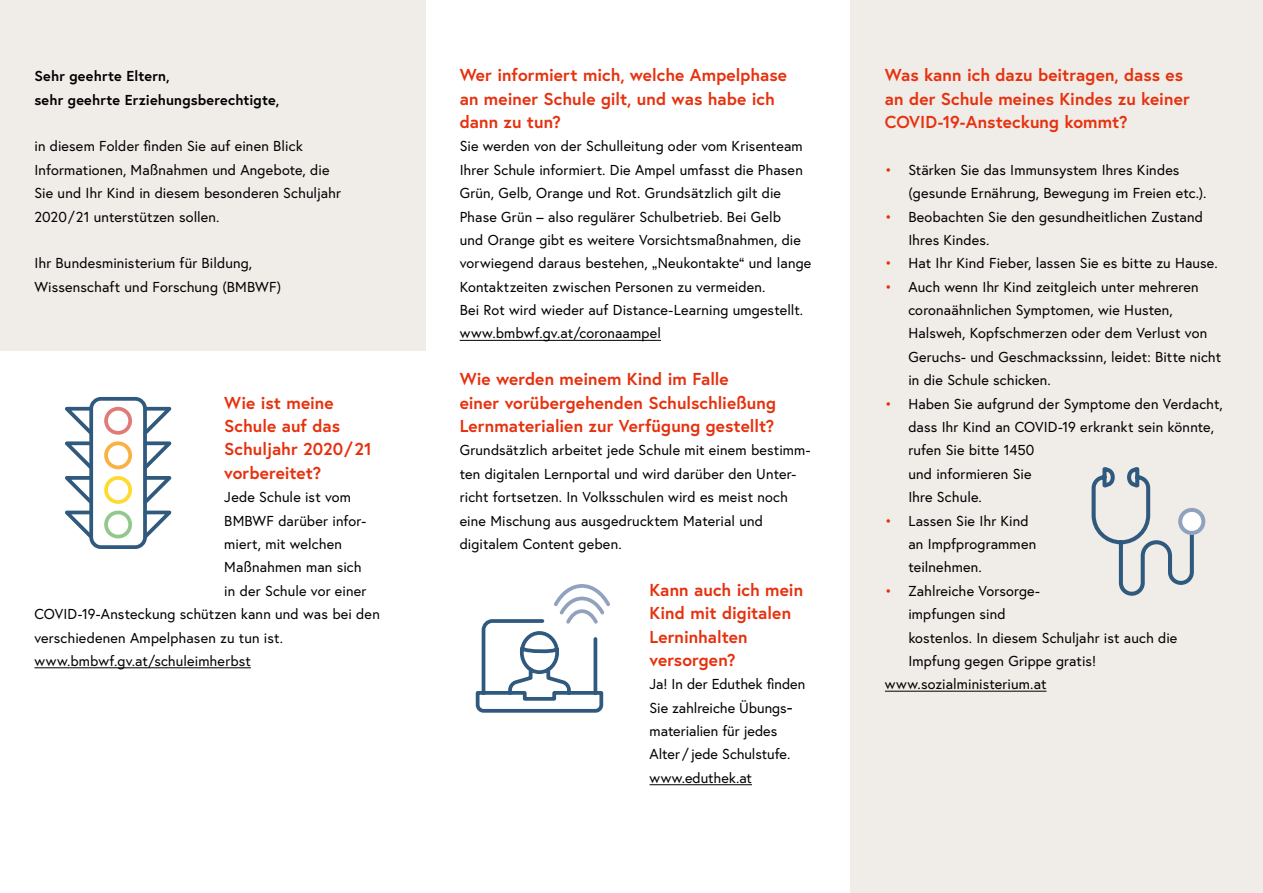
<style>
.page{position:relative;width:1263px;height:893px;background:#fff}
.page>*{position:absolute;margin:0;border:0;box-sizing:border-box;transform-origin:0 0}
.h2_ohne_Num_als_h1{font:700 17.25px/23.4px "Europa Austria";color:#e6310e}
.h2_ohne_Nummerierung{font:700 17.25px/23.4px "Europa Austria";color:#e6310e}
.t1{font:14.4px/23.4px "Europa Austria";letter-spacing:.01em;color:#000}
.t2{font:700 14.4px/23.4px "Europa Austria";letter-spacing:.01em;color:#000}
.s1{color:#e6310e}
</style>
<div class="page">
<div style="left:850px;top:0;width:413px;height:893px;background:#f0ece8"></div>
<hr style="left:460px;top:340px;width:201px;height:1px;background:#000">
<hr style="left:649px;top:784px;width:103px;height:1px;background:#000">
<hr style="left:885px;top:691px;width:161px;height:1px;background:#000">
<div style="left:0;top:0;width:425px;height:350px;background:#f0ece8"></div>
<hr style="left:34px;top:667px;width:217px;height:1px;background:#000">
<svg style="left:475px;top:584px;width:135px;height:129px"></svg>
<div style="left:89px;top:397px;width:58px;height:152px;border:4px solid #30597e;border-radius:10px"></div>
<div style="left:104px;top:407px;width:28px;height:28px;border:4px solid #e07b7a;border-radius:50%"></div>
<div style="left:104px;top:441px;width:28px;height:28px;border:4px solid #f9b141;border-radius:50%"></div>
<div style="left:104px;top:476px;width:28px;height:28px;border:4px solid #ffda30;border-radius:50%"></div>
<div style="left:104px;top:511px;width:28px;height:27px;border:4px solid #92c88c;border-radius:50%"></div>
<svg style="left:65px;top:405px;width:30px;height:137px"></svg>
<svg style="left:141px;top:405px;width:31px;height:137px"></svg>
<svg style="left:1091px;top:467px;width:105px;height:129px"></svg>
<div style="left:1178px;top:508px;width:27px;height:27px;background:#fff;border:4px solid #90a2bd;border-radius:50%"></div>
<p class="t2" style="left:34px;top:64px;width:246px">Sehr geehrte Eltern,<br>sehr geehrte Erziehungsberechtigte,</p>
<p class="t1" style="left:34px;top:134px;width:308px">in diesem Folder finden Sie auf einen Blick Informationen, Maßnahmen und Angebote, die Sie und Ihr Kind in diesem besonderen Schuljahr 2020/21 unterstützen sollen.</p>
<p class="t1" style="left:34px;top:251px;width:248px">Ihr Bundesministerium für Bildung,<br>Wissenschaft und Forschung (BMBWF)</p>
<h1 class="h2_ohne_Num_als_h1" style="left:224px;top:390px;width:149px">Wie ist meine<br>Schule auf das<br>Schuljahr 2020/21 vorbereitet?</h1>
<p class="t1" style="left:224px;top:485px;width:128px">Jede Schule ist vom</p>
<p class="t1" style="left:224px;top:509px;width:143px">BMBWF darüber infor-</p>
<p class="t1" style="left:224px;top:532px;width:119px">miert, mit welchen</p>
<p class="t1" style="left:224px;top:555px;width:139px">Maßnahmen man sich</p>
<p class="t1" style="left:224px;top:579px;width:144px">in der Schule vor einer</p>
<p class="t1" style="left:34px;top:602px;width:347px">COVID-19-Ansteckung schützen kann und was bei den</p>
<p class="t1" style="left:34px;top:625px;width:250px">verschiedenen Ampelphasen zu tun ist.</p>
<p class="t1" style="left:34px;top:649px;width:218px">www.bmbwf.gv.at/schuleimherbst</p>
<h1 class="h2_ohne_Num_als_h1" style="left:460px;top:63px;width:329px">Wer informiert mich, welche Ampelphase an meiner Schule gilt, und was habe ich dann zu tun?</h1>
<p class="t1" style="left:460px;top:134px;width:353px">Sie werden von der Schulleitung oder vom Krisenteam Ihrer Schule informiert. Die Ampel umfasst die Phasen Grün, Gelb, Orange und Rot. Grundsätzlich gilt die Phase Grün – also regulärer Schulbetrieb. Bei Gelb<br>und Orange gibt es weitere Vorsichtsmaßnahmen, die vorwiegend daraus bestehen, „Neukontakte“ und lange Kontaktzeiten zwischen Personen zu vermeiden.<br>Bei Rot wird wieder auf Distance-Learning umgestellt.</p>
<p class="t1" style="left:460px;top:321px;width:203px">www.bmbwf.gv.at/coronaampel</p>
<h1 class="h2_ohne_Num_als_h1" style="left:460px;top:367px;width:318px">Wie werden meinem Kind im Falle<br>einer vorübergehenden Schulschließung<br>Lernmaterialien zur Verfügung gestellt?</h1>
<p class="t1" style="left:460px;top:438px;width:352px">Grundsätzlich arbeitet jede Schule mit einem bestimm&shy;ten digitalen Lernportal und wird darüber den Unter&shy;richt fortsetzen. In Volksschulen wird es meist noch eine Mischung aus ausgedrucktem Material und digitalem Content geben.</p>
<h1 class="h2_ohne_Num_als_h1" style="left:649px;top:577px;width:155px">Kann auch ich mein<br>Kind mit digitalen<br>Lerninhalten versorgen?</h1>
<p class="t1" style="left:649px;top:672px;width:157px">Ja! In der Eduthek finden<br>Sie zahlreiche Übungs&shy;materialien für jedes<br>Alter / jede Schulstufe.</p>
<p class="t1" style="left:649px;top:766px;width:104px">www.eduthek.at</p>
<h1 class="h2_ohne_Nummerierung" style="left:885px;top:63px;width:306px">Was kann ich dazu beitragen, dass es an der Schule meines Kindes zu keiner<br>COVID-19-Ansteckung kommt?</h1>
<p class="t1" style="left:908px;top:158px;width:299px;text-indent:-23px"><span class="s1">•</span> Stärken Sie das Immunsystem Ihres Kindes (gesunde Ernährung, Bewegung im Freien etc.).</p>
<p class="t1" style="left:908px;top:205px;width:296px;text-indent:-23px"><span class="s1">•</span> Beobachten Sie den gesundheitlichen Zustand<br>Ihres Kindes.</p>
<p class="t1" style="left:885px;top:251px;width:334px"><span class="s1">•</span> Hat Ihr Kind Fieber, lassen Sie es bitte zu Hause.</p>
<p class="t1" style="left:908px;top:275px;width:314px;text-indent:-23px"><span class="s1">•</span> Auch wenn Ihr Kind zeitgleich unter mehreren coronaähnlichen Symptomen, wie Husten, Halsweh, Kopfschmerzen oder dem Verlust von Geruchs- und Geschmackssinn, leidet: Bitte nicht in die Schule schicken.</p>
<p class="t1" style="left:908px;top:392px;width:316px;text-indent:-23px"><span class="s1">•</span> Haben Sie aufgrund der Symptome den Verdacht, dass Ihr Kind an COVID-19 erkrankt sein könnte, rufen Sie bitte 1450<br>und informieren Sie<br>Ihre Schule.</p>
<p class="t1" style="left:908px;top:509px;width:129px;text-indent:-23px"><span class="s1">•</span> Lassen Sie Ihr Kind an Impfprogrammen teilnehmen.</p>
<p class="t1" style="left:908px;top:579px;width:271px;text-indent:-23px"><span class="s1">•</span> Zahlreiche Vorsorge-<br>impfungen sind<br>kostenlos. In diesem Schuljahr ist auch die<br>Impfung gegen Grippe gratis!</p>
<p class="t1" style="left:885px;top:672px;width:163px">www.sozialministerium.at</p>
</div>
